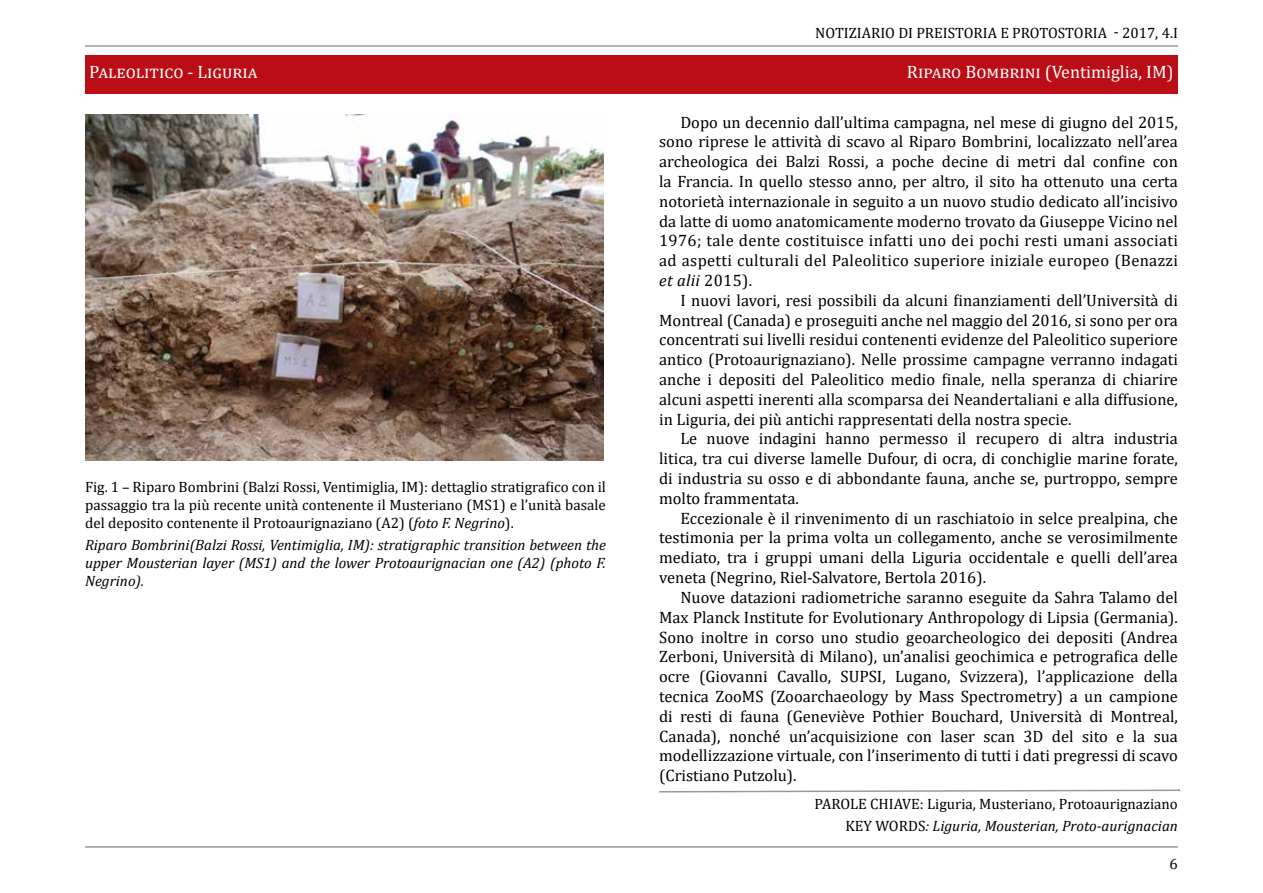
<style>
.page{position:relative;width:1263px;height:893px;background:#fff}
.page>*{position:absolute;margin:0;border:0;box-sizing:border-box;transform-origin:0 0}
.t1{font:18px "Cambria";color:#fff}
.t2{font:16.5px/19.8px "Cambria";color:#000;text-align:justify}
.t3{font:15px/18px "Cambria";color:#000;text-align:right}
.t4{font:italic 15px/18px "Cambria";color:#000;text-align:justify}
.s1{font-style:italic}
</style>
<div class="page">
<hr style="left:85px;top:45px;width:1093px;height:2px;background:#999">
<hr style="left:85px;top:846px;width:1093px;height:2px;background:#999">
<div style="left:85px;top:55px;width:1093px;height:39px;background:#bb0d15"></div>
<svg style="left:659px;top:789px;width:522px;height:4px"></svg>
<img style="left:85px;top:115px;width:519px;height:346px">
<p class="t3" style="left:815px;top:24px;width:364px">NOTIZIARIO DI PREISTORIA E PROTOSTORIA - 2017, 4.I</p>
<p class="t1" style="left:89px;top:61px;width:169px">Paleolitico - Liguria</p>
<p class="t1" style="left:907px;top:61px;width:268px">Riparo Bombrini (Ventimiglia, IM)</p>
<p class="t2" style="left:659px;top:112px;width:520px;text-indent:21px">Dopo un decennio dall’ultima campagna, nel mese di giugno del 2015, sono riprese le attività di scavo al Riparo Bombrini, localizzato nell’area archeologica dei Balzi Rossi, a poche decine di metri dal confine con la Francia. In quello stesso anno, per altro, il sito ha ottenuto una certa notorietà internazionale in seguito a un nuovo studio dedicato all’incisivo da latte di uomo anatomicamente moderno trovato da Giuseppe Vicino nel 1976; tale dente costituisce infatti uno dei pochi resti umani associati ad aspetti culturali del Paleolitico superiore iniziale europeo (Benazzi <span class="s1">et alii</span> 2015).</p>
<p class="t2" style="left:659px;top:290px;width:520px;text-indent:21px">I nuovi lavori, resi possibili da alcuni finanziamenti dell’Università di Montreal (Canada) e proseguiti anche nel maggio del 2016, si sono per ora concentrati sui livelli residui contenenti evidenze del Paleolitico superiore antico (Protoaurignaziano). Nelle prossime campagne verranno indagati anche i depositi del Paleolitico medio finale, nella speranza di chiarire alcuni aspetti inerenti alla scomparsa dei Neandertaliani e alla diffusione, in Liguria, dei più antichi rappresentati della nostra specie.</p>
<p class="t2" style="left:659px;top:429px;width:520px;text-indent:21px">Le nuove indagini hanno permesso il recupero di altra industria litica, tra cui diverse lamelle Dufour, di ocra, di conchiglie marine forate, di industria su osso e di abbondante fauna, anche se, purtroppo, sempre molto frammentata.</p>
<p class="t2" style="left:659px;top:508px;width:520px;text-indent:21px">Eccezionale è il rinvenimento di un raschiatoio in selce prealpina, che testimonia per la prima volta un collegamento, anche se verosimilmente mediato, tra i gruppi umani della Liguria occidentale e quelli dell’area veneta (Negrino, Riel-Salvatore, Bertola 2016).</p>
<p class="t2" style="left:659px;top:587px;width:520px;text-indent:21px">Nuove datazioni radiometriche saranno eseguite da Sahra Talamo del Max Planck Institute for Evolutionary Anthropology di Lipsia (Germania).<br>Sono inoltre in corso uno studio geoarcheologico dei depositi (Andrea Zerboni, Università di Milano), un’analisi geochimica e petrografica delle ocre (Giovanni Cavallo, SUPSI, Lugano, Svizzera), l’applicazione della tecnica ZooMS (Zooarchaeology by Mass Spectrometry) a un campione di resti di fauna (Geneviève Pothier Bouchard, Università di Montreal, Canada), nonché un’acquisizione con laser scan 3D del sito e la sua modellizzazione virtuale, con l’inserimento di tutti i dati pregressi di scavo (Cristiano Putzolu).</p>
<p class="t3" style="left:814px;top:793px;width:365px;line-height:22.2px">PAROLE CHIAVE: Liguria, Musteriano, Protoaurignaziano<br>KEY WORDS<span class="s1">: Liguria, Mousterian, Proto-aurignacian</span></p>
<p class="t3" style="left:85px;top:478px;width:522px;text-align:justify">Fig. 1 – Riparo Bombrini (Balzi Rossi, Ventimiglia, IM): dettaglio stratigrafico con il passaggio tra la più recente unità contenente il Musteriano (MS1) e l’unità basale del deposito contenente il Protoaurignaziano (A2) (<span class="s1">foto F. Negrino</span>).</p>
<p class="t4" style="left:85px;top:536px;width:522px">Riparo Bombrini(Balzi Rossi, Ventimiglia, IM): stratigraphic transition between the upper Mousterian layer (MS1) and the lower Protoaurignacian one (A2) (photo F.<br>Negrino).</p>
<p class="t3" style="left:1169px;top:854px;width:10px">6</p>
</div>
